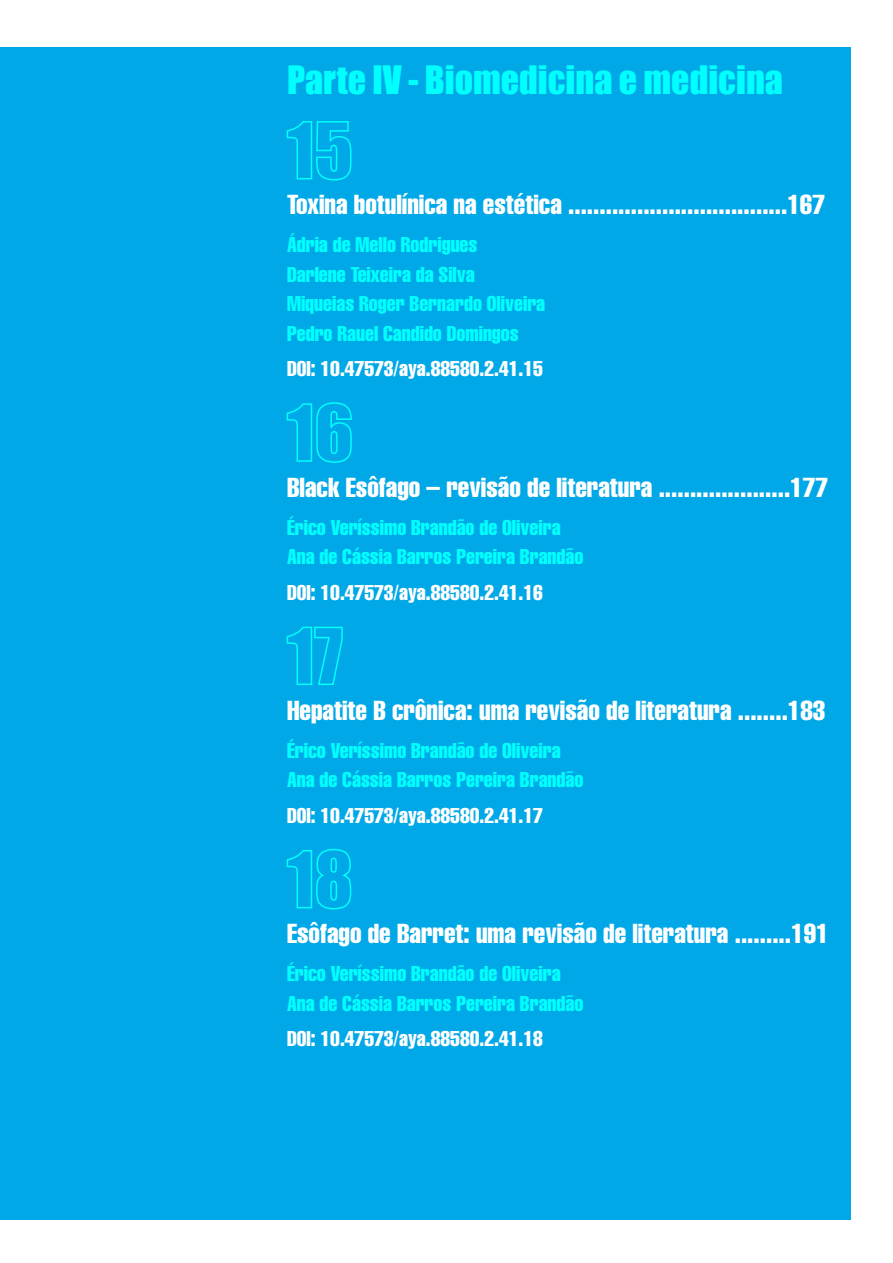
<style>
.page{position:relative;width:893px;height:1263px;background:#fff}
.page>*{position:absolute;margin:0;border:0;box-sizing:border-box;transform-origin:0 0}
.t1{font:36px "Impact";color:#0ff}
.t2{font:extra-condensed 27px "Helvetica";color:#fff}
.t3{font:extra-condensed 21px/29.5px "Helvetica";color:#0ff}
.t4{font:extra-condensed 21px "Helvetica";color:#fff}
</style>
<div class="page">
<div style="left:0;top:47px;width:850px;height:1172px;background:#00a8e7"></div>
<svg style="left:286px;top:121px;width:66px;height:60px"></svg>
<svg style="left:286px;top:402px;width:66px;height:61px"></svg>
<svg style="left:286px;top:626px;width:57px;height:59px"></svg>
<svg style="left:286px;top:849px;width:66px;height:61px"></svg>
<h1 class="t1" style="left:287px;top:52px;width:497px">Parte IV - Biomedicina e medicina</h1>
<p class="t2" style="left:287px;top:187px;width:539px">Toxina botulínica na estética ...................................167</p>
<p class="t3" style="left:287px;top:230px;width:260px">Ádria de Mello Rodrigues<br>Darlene Teixeira da Silva<br>Miqueias Roger Bernardo Oliveira<br>Pedro Rauel Candido Domingos</p>
<p class="t4" style="left:287px;top:355px;width:257px">DOI: 10.47573/aya.88580.2.41.15</p>
<p class="t2" style="left:287px;top:470px;width:542px">Black Esôfago – revisão de literatura .....................177</p>
<p class="t3" style="left:287px;top:512px;width:298px">Érico Veríssimo Brandão de Oliveira<br>Ana de Cássia Barros Pereira Brandão</p>
<p class="t4" style="left:287px;top:579px;width:257px">DOI: 10.47573/aya.88580.2.41.16</p>
<p class="t2" style="left:287px;top:693px;width:540px">Hepatite B crônica: uma revisão de literatura ........183</p>
<p class="t3" style="left:287px;top:735px;width:298px">Érico Veríssimo Brandão de Oliveira<br>Ana de Cássia Barros Pereira Brandão</p>
<p class="t4" style="left:287px;top:802px;width:257px">DOI: 10.47573/aya.88580.2.41.17</p>
<p class="t2" style="left:287px;top:916px;width:543px">Esôfago de Barret: uma revisão de literatura .........191</p>
<p class="t3" style="left:287px;top:958px;width:298px">Érico Veríssimo Brandão de Oliveira<br>Ana de Cássia Barros Pereira Brandão</p>
<p class="t4" style="left:287px;top:1025px;width:257px">DOI: 10.47573/aya.88580.2.41.18</p>
</div>
